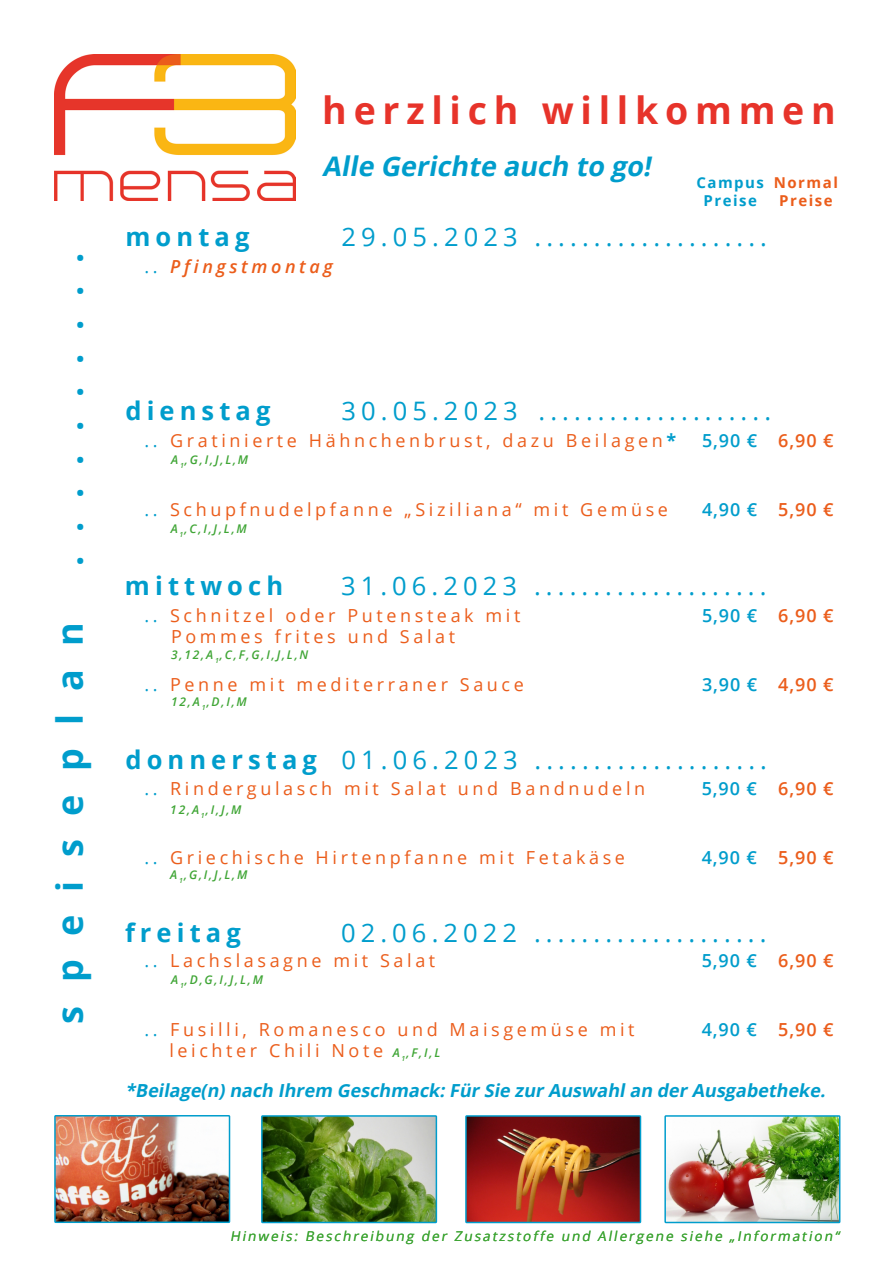
<style>
.page{position:relative;width:893px;height:1263px;background:#fff}
.page>*{position:absolute;margin:0;border:0;box-sizing:border-box;transform-origin:0 0}
.t1{font:700 37.5px "Open Sans";letter-spacing:.18em;color:#e7332a}
.t2{font:700 36px "Open Sans";letter-spacing:.65em;color:#009dcc}
.t3{font:italic 700 27px "Open Sans";color:#009dcc}
.t4{font:25.5px "Open Sans";letter-spacing:.2em;color:#009dcc}
.t5{font:700 25.5px "Open Sans";letter-spacing:.2em;color:#009dcc}
.t6{font:18px/21px "Open Sans";letter-spacing:.2em;color:#eb5d1b}
.t7{font:italic 700 18px "Open Sans";color:#009dcc}
.t8{font:600 18px "Open Sans";letter-spacing:.05em;color:#009dcc}
.t9{font:600 18px "Open Sans";letter-spacing:.05em;color:#eb5d1b}
.t10{font:italic 600 18px "Open Sans";letter-spacing:.2em;color:#eb5d1b}
.t11{font:700 15px/18px "Open Sans";letter-spacing:.1em;color:#009dcc;text-align:center}
.t12{font:700 15px/18px "Open Sans";letter-spacing:.1em;color:#eb5d1b;text-align:center}
.t13{font:italic 13.5px "Open Sans";color:#3fa535}
.t14{font:italic 600 12px "Open Sans";color:#3fa535}
.s1{font-weight:400;font-style:normal;color:#009dcc}
.s2{color:#009dcc}
.s3{font-weight:700;color:#009dcc}
.s4{font-weight:700}
</style>
<div class="page">
<img style="left:264px;top:1118px;width:170px;height:102px">
<div style="left:261px;top:1115px;width:176px;height:108px;border:2px solid #009dcc"></div>
<img style="left:667px;top:1118px;width:170px;height:102px">
<div style="left:664px;top:1115px;width:176px;height:108px;border:2px solid #009dcc"></div>
<img style="left:468px;top:1118px;width:170px;height:102px">
<div style="left:465px;top:1115px;width:176px;height:108px;border:2px solid #009dcc"></div>
<img style="left:54px;top:54px;width:242px;height:147px">
<img style="left:57px;top:1118px;width:170px;height:102px">
<div style="left:54px;top:1115px;width:176px;height:108px;border:2px solid #009dcc"></div>
<h2 class="t2" style="left:44px;top:566px;width:315px;rotate:-90deg">..........</h2>
<h2 class="t2" style="left:44px;top:1024px;width:403px;rotate:-90deg">speiseplan</h2>
<h1 class="t1" style="left:322px;top:84px;width:515px">herzlich willkommen</h1>
<h3 class="t3" style="left:322px;top:147px;width:336px">Alle Gerichte auch to go!</h3>
<p class="t11" style="left:696px;top:174px;width:69px">Campus<br>Preise</p>
<p class="t12" style="left:774px;top:173px;width:66px">Normal<br>Preise</p>
<h3 class="t5" style="left:125px;top:219px;width:125px">montag</h3>
<h3 class="t4" style="left:341px;top:219px;width:427px">29.05.2023 ....................</h3>
<p class="t10" style="left:145px;top:254px;width:190px"><span class="s1">..</span> Pfingstmontag</p>
<h3 class="t5" style="left:125px;top:393px;width:146px">dienstag</h3>
<h3 class="t4" style="left:341px;top:394px;width:431px">30.05.2023 ....................</h3>
<p class="t6" style="left:145px;top:430px;width:533px"><span class="s2">..</span> Gratinierte Hähnchenbrust, dazu Beilagen<span class="s3">*</span></p>
<p class="t14" style="left:171px;top:451px;width:79px">A<sub>1</sub>,G,I,J,L,M</p>
<p class="t8" style="left:702px;top:428px;width:57px">5,90 €</p>
<p class="t9" style="left:778px;top:428px;width:57px">6,90 €</p>
<p class="t6" style="left:145px;top:499px;width:525px"><span class="s2">..</span> Schupfnudelpfanne „Siziliana“ mit Gemüse</p>
<p class="t14" style="left:171px;top:521px;width:78px">A<sub>1</sub>,C,I,J,L,M</p>
<p class="t8" style="left:702px;top:497px;width:57px">4,90 €</p>
<p class="t9" style="left:778px;top:497px;width:57px">5,90 €</p>
<h3 class="t5" style="left:125px;top:568px;width:160px">mittwoch</h3>
<h3 class="t4" style="left:341px;top:568px;width:427px">31.06.2023 ....................</h3>
<p class="t6" style="left:171px;top:605px;width:351px;text-indent:-26px"><span class="s2">..</span> Schnitzel oder Putensteak mit<br>Pommes frites und Salat</p>
<p class="t6" style="left:145px;top:674px;width:381px"><span class="s2">..</span> Penne mit mediterraner Sauce</p>
<p class="t14" style="left:171px;top:647px;width:139px">3,12,A<sub>1</sub>,C,F,G,I,J,L,N</p>
<p class="t14" style="left:171px;top:694px;width:77px">12,A<sub>1</sub>,D,I,M</p>
<p class="t8" style="left:702px;top:603px;width:57px">5,90 €</p>
<p class="t8" style="left:702px;top:672px;width:57px">3,90 €</p>
<p class="t9" style="left:778px;top:603px;width:57px">6,90 €</p>
<p class="t9" style="left:778px;top:672px;width:57px">4,90 €</p>
<h3 class="t4" style="left:125px;top:742px;width:643px"><span class="s4">donnerstag</span> 01.06.2023 ....................</h3>
<p class="t6" style="left:145px;top:778px;width:502px"><span class="s2">..</span> Rindergulasch mit Salat und Bandnudeln</p>
<p class="t14" style="left:170px;top:802px;width:73px">12,A<sub>1</sub>,I,J,M</p>
<p class="t6" style="left:145px;top:847px;width:482px"><span class="s2">..</span> Griechische Hirtenpfanne mit Fetakäse</p>
<p class="t14" style="left:170px;top:867px;width:79px">A<sub>1</sub>,G,I,J,L,M</p>
<p class="t8" style="left:702px;top:777px;width:57px">5,90 €</p>
<p class="t8" style="left:702px;top:846px;width:57px">4,90 €</p>
<p class="t9" style="left:778px;top:777px;width:57px">6,90 €</p>
<p class="t9" style="left:778px;top:846px;width:57px">5,90 €</p>
<h3 class="t5" style="left:125px;top:914px;width:117px">freitag</h3>
<h3 class="t4" style="left:341px;top:915px;width:427px">02.06.2022 ....................</h3>
<p class="t6" style="left:145px;top:950px;width:292px"><span class="s2">..</span> Lachslasagne mit Salat</p>
<p class="t14" style="left:171px;top:971px;width:93px">A<sub>1</sub>,D,G,I,J,L,M</p>
<p class="t6" style="left:169px;top:1019px;width:467px;text-indent:-25px"><span class="s2">..</span> Fusilli, Romanesco und Maisgemüse mit leichter Chili Note</p>
<p class="t14" style="left:393px;top:1044px;width:49px">A<sub>1</sub>,F,I,L</p>
<p class="t8" style="left:702px;top:948px;width:57px">5,90 €</p>
<p class="t8" style="left:702px;top:1017px;width:57px">4,90 €</p>
<p class="t9" style="left:778px;top:948px;width:57px">6,90 €</p>
<p class="t9" style="left:778px;top:1017px;width:57px">5,90 €</p>
<p class="t7" style="left:125px;top:1078px;width:706px">*Beilage(n)nach Ihrem Geschmack:Für Sie zur Auswahlan der Ausgabetheke.</p>
<p class="t13" style="left:230px;top:1227px;width:613px">Hinweis: Beschreibung der Zusatzstoffe und Allergene siehe „Information“</p>
</div>
